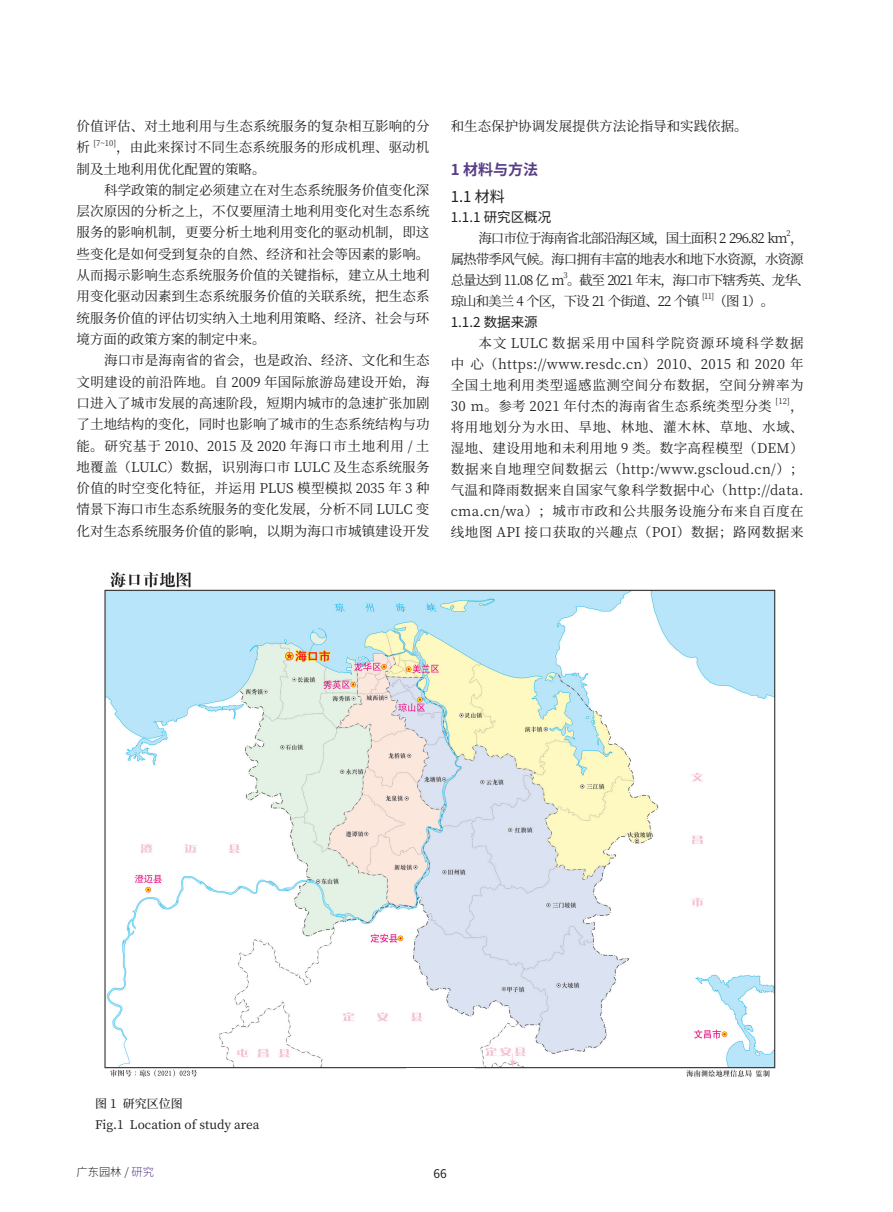
<style>
.page{position:relative;width:893px;height:1212px;background:#fff}
.page>*{position:absolute;margin:0;border:0;box-sizing:border-box;transform-origin:0 0}
.t1{font:700 15px "Source Han Sans SC";color:#573e87}
.t2{font:15px "Source Han Sans SC";color:#231f20}
.t3{font:13.5px/21.3px "Source Han Serif CN";letter-spacing:.005em;color:#231f20;text-align:justify}
.t4{font:13.5px/21px "Source Han Serif CN";letter-spacing:-.07em;color:#231f20}
.t5{font:13.5px "Source Han Serif CN";letter-spacing:-.075em;color:#231f20}
.t6{font:13.5px "Source Han Sans SC";color:#231f20}
.t7{font:500 12px/21.3px "Source Han Serif CN";color:#231f20}
.t8{font:12px "Source Han Sans SC";color:#231f20}
.t9{font:300 11.25px "Source Han Sans SC";color:#231f20}
.t10{font:7.8px "Source Han Serif CN";color:#231f20}
.s1{color:#573e87}
</style>
<div class="page">
<img style="left:104px;top:572px;width:672px;height:505px">
<div style="left:407px;top:1068px;width:68px;height:9px;background:#fff"></div>
<p class="t3" style="left:77px;top:116px;width:354px">价值评估、对土地利用与生态系统服务的复杂相互影响的分析</p>
<p class="t10" style="left:93px;top:138px;width:24px">[7~10]</p>
<p class="t3" style="left:77px;top:137px;width:354px;text-indent:40px">，由此来探讨不同生态系统服务的形成机理、驱动机制及土地利用优化配置的策略。</p>
<p class="t3" style="left:77px;top:180px;width:354px;text-indent:28px">科学政策的制定必须建立在对生态系统服务价值变化深层次原因的分析之上，不仅要厘清土地利用变化对生态系统服务的影响机制，更要分析土地利用变化的驱动机制，即这些变化是如何受到复杂的自然、经济和社会等因素的影响。从而揭示影响生态系统服务价值的关键指标，建立从土地利用变化驱动因素到生态系统服务价值的关联系统，把生态系统服务价值的评估切实纳入土地利用策略、经济、社会与环境方面的政策方案的制定中来。</p>
<p class="t3" style="left:77px;top:350px;width:354px;text-indent:28px">海口市是海南省的省会，也是政治、经济、文化和生态文明建设的前沿阵地。自 2009 年国际旅游岛建设开始，海口进入了城市发展的高速阶段，短期内城市的急速扩张加剧了土地结构的变化，同时也影响了城市的生态系统结构与功能。研究基于 2010、2015 及 2020 年海口市土地利用 / 土地覆盖（LULC）数据，识别海口市 LULC 及生态系统服务价值的时空变化特征，并运用 PLUS 模型模拟 2035 年 3 种情景下海口市生态系统服务的变化发展，分析不同 LULC 变化对生态系统服务价值的影响，以期为海口市城镇建设开发</p>
<p class="t3" style="left:451px;top:116px;width:298px">和生态保护协调发展提供方法论指导和实践依据。</p>
<p class="t1" style="left:451px;top:161px;width:89px">1 材料与方法</p>
<p class="t2" style="left:451px;top:188px;width:56px">1.1 材料</p>
<p class="t6" style="left:451px;top:209px;width:102px">1.1.1 研究区概况</p>
<p class="t5" style="left:478px;top:230px;width:327px">海口市位于海南省北部沿海区域，国土面积 2 296.82 km ，</p>
<p class="t10" style="left:786px;top:229px;width:6px">2</p>
<p class="t4" style="left:451px;top:248px;width:361px">属热带季风气候。海口拥有丰富的地表水和地下水资源，水资源总量达到 11.08 亿 m 。截至 2021 年末，海口市下辖秀英、龙华、</p>
<p class="t10" style="left:563px;top:271px;width:6px">3</p>
<p class="t5" style="left:451px;top:293px;width:251px">琼山和美兰 4 个区，下设 21 个街道、22 个镇</p>
<p class="t10" style="left:702px;top:292px;width:14px">[11]</p>
<p class="t3" style="left:714px;top:290px;width:62px">（图 1）。</p>
<p class="t6" style="left:451px;top:314px;width:89px">1.1.2 数据来源</p>
<p class="t3" style="left:451px;top:332px;width:354px;text-indent:28px">本文 LULC 数据采用中国科学院资源环境科学数据中心（https://www.resdc.cn）2010、2015 和 2020 年全国土地利用类型遥感监测空间分布数据，空间分辨率为30 m。参考 2021 年付杰的海南省生态系统类型分类</p>
<p class="t10" style="left:775px;top:397px;width:16px">[12]</p>
<p class="t3" style="left:451px;top:395px;width:354px;text-indent:339px">，将用地划分为水田、旱地、林地、灌木林、草地、水域、湿地、建设用地和未利用地 9 类。数字高程模型（DEM）数据来自地理空间数据云（http:/www.gscloud.cn/）；气温和降雨数据来自国家气象科学数据中心（http://data. cma.cn/wa）；城市市政和公共服务设施分布来自百度在线地图 API 接口获取的兴趣点（POI）数据；路网数据来</p>
<p class="t7" style="left:95px;top:1093px;width:166px">图 1 研究区位图<br>Fig.1 Location of study area</p>
<p class="t9" style="left:77px;top:1165px;width:79px">广东园林 / <span class="s1">研究</span></p>
<p class="t8" style="left:433px;top:1167px;width:15px">66</p>
</div>
